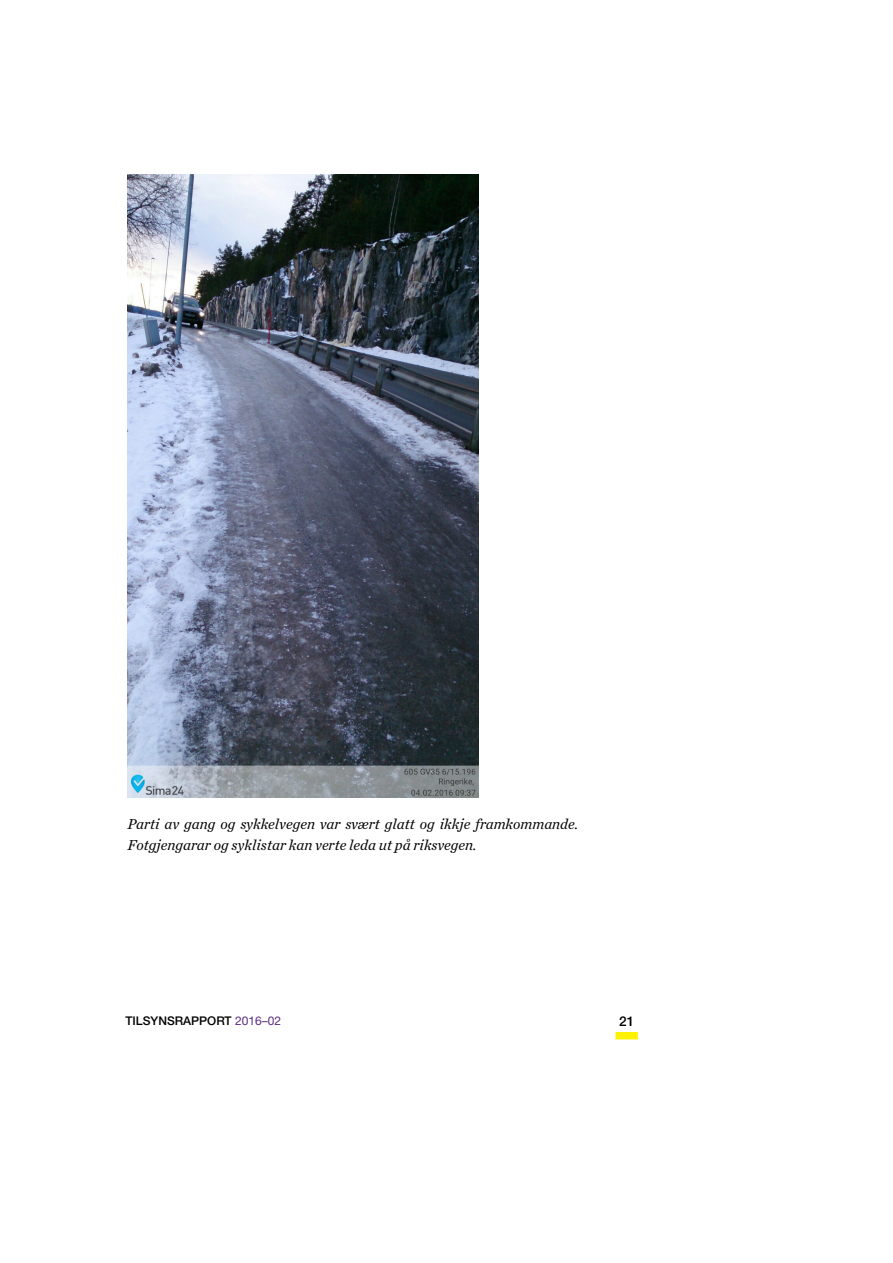
<style>
.page{position:relative;width:893px;height:1263px;background:#fff}
.page>*{position:absolute;margin:0;border:0;box-sizing:border-box;transform-origin:0 0}
.t1{font:italic 15px/21px "Chronicle Text G1";color:#000}
.t2{font:500 13.5px "Helvetica Neue LT Pro";color:#000}
.t3{font:500 12px "Helvetica Neue LT Pro";color:#000}
.s1{font-weight:400;color:#5c2b82}
</style>
<div class="page">
<div style="left:615px;top:1032px;width:23px;height:7px;background:#fff200"></div>
<img style="left:128px;top:174px;width:350px;height:623px">
<p class="t1" style="left:128px;top:813px;width:452px">Parti av gang og sykkelvegen var svært glatt og ikkje framkommande.<br>Fotgjengarar og syklistar kan verte leda ut på riksvegen.</p>
<p class="t3" style="left:125px;top:1014px;width:157px">TILSYNSRAPPORT <span class="s1">2016–02</span></p>
<p class="t2" style="left:619px;top:1013px;width:17px">21</p>
</div>
